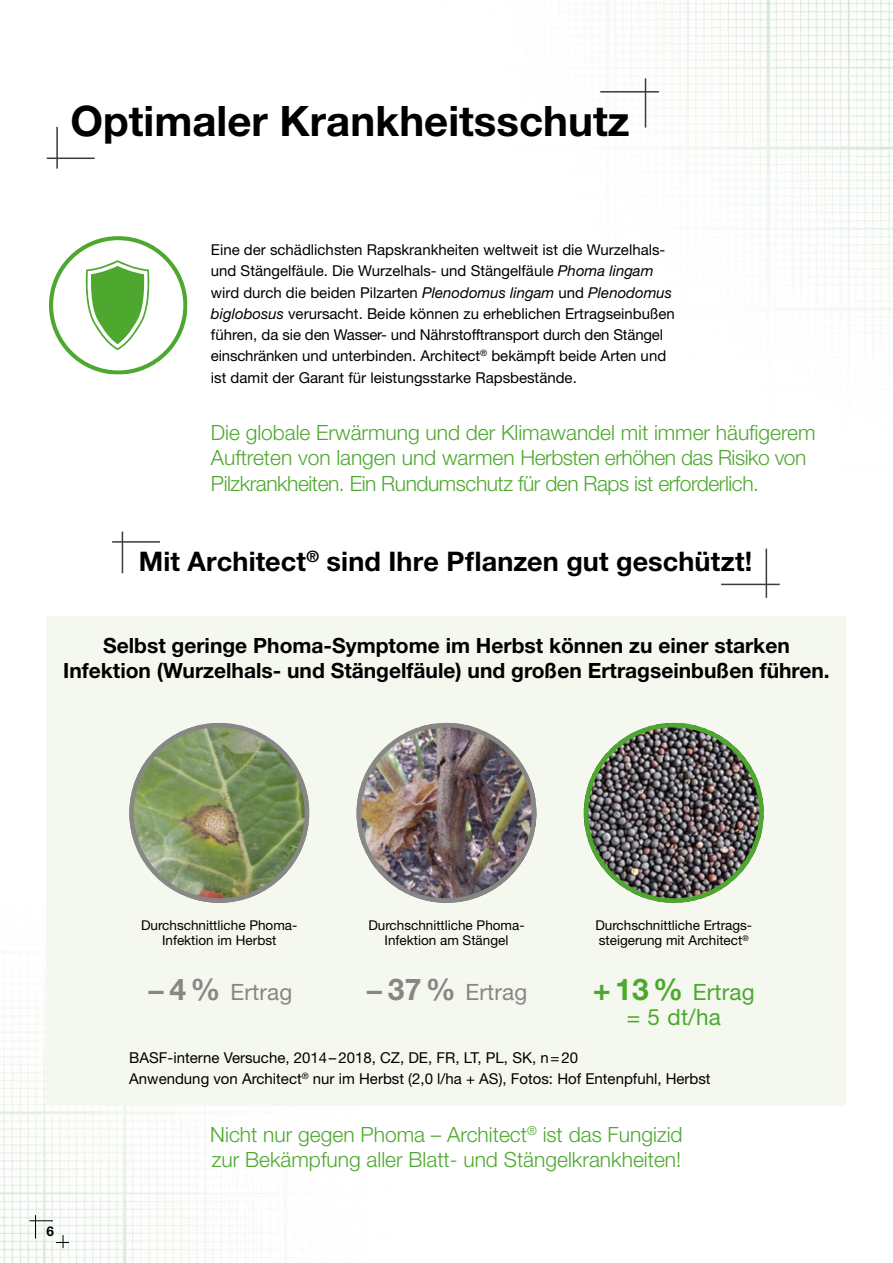
<style>
.page{position:relative;width:893px;height:1263px;background:#fff}
.page>*{position:absolute;margin:0;border:0;box-sizing:border-box;transform-origin:0 0}
.t1{font:700 42px "Helvetica Neue LT Std";color:#000}
.t2{font:700 27px "Helvetica Neue LT Std";letter-spacing:.005em;color:#000}
.t3{font:22.5px "Helvetica Neue LT Std";letter-spacing:.01em;color:#878786}
.t4{font:22.5px/25.5px "Helvetica Neue LT Std";letter-spacing:.01em;color:#4ea82f;text-align:center}
.t5{font:300 21px/25.2px "Helvetica Neue LT Std";letter-spacing:-.02em;color:#4ea82f}
.t6{font:700 21px/25.2px "Helvetica Neue LT Std";color:#000;text-align:center}
.t7{font:300 21px/25.2px "Helvetica Neue LT Std";color:#4ea82f}
.t8{font:15px/21.3px "Helvetica Neue LT Std";color:#000}
.t9{font:13.5px/15px "Helvetica Neue LT Std";color:#000;text-align:center}
.t10{font:700 13.5px "Helvetica Neue LT Std";color:#000}
.s1{font-style:italic}
.s2{font-weight:700;font-size:30px}
</style>
<div class="page">
<img style="left:0;top:0;width:893px;height:1263px">
<div style="left:47px;top:617px;width:799px;height:489px;background:#f4f8ef"></div>
<img style="left:584px;top:723px;width:180px;height:180px;border-radius:90px">
<div style="left:584px;top:723px;width:180px;height:180px;border:4px solid #4ea82f;border-radius:50%"></div>
<img style="left:357px;top:723px;width:179px;height:180px;border-radius:90px">
<div style="left:357px;top:723px;width:179px;height:180px;border:4px solid #878786;border-radius:50%"></div>
<img style="left:129px;top:723px;width:180px;height:180px;border-radius:90px">
<div style="left:129px;top:723px;width:180px;height:180px;border:4px solid #878786;border-radius:50%"></div>
<svg style="left:49px;top:236px;width:138px;height:139px"></svg>
<hr style="left:766px;top:549px;width:1px;height:49px;background:#3b3b3a">
<hr style="left:721px;top:584px;width:59px;height:1px;background:#3b3b3a">
<hr style="left:122px;top:531px;width:1px;height:42px;background:#3b3b3a">
<hr style="left:112px;top:541px;width:48px;height:2px;background:#3b3b3a">
<hr style="left:56px;top:127px;width:2px;height:42px;background:#3b3b3a">
<hr style="left:47px;top:158px;width:48px;height:1px;background:#3b3b3a">
<hr style="left:645px;top:78px;width:1px;height:50px;background:#3b3b3a">
<hr style="left:600px;top:91px;width:59px;height:2px;background:#3b3b3a">
<svg style="left:30px;top:1215px;width:39px;height:33px"></svg>
<h1 class="t1" style="left:70px;top:95px;width:561px">Optimaler Krankheitsschutz</h1>
<p class="t8" style="left:211px;top:239px;width:465px">Eine der schädlichsten Rapskrankheiten weltweit ist die Wurzelhals&shy;und Stängelfäule. Die Wurzelhals- und Stängelfäule <span class="s1">Phoma lingam </span>wird durch die beiden Pilzarten <span class="s1">Plenodomus lingam</span> und <span class="s1">Plenodomus biglobosus</span> verursacht. Beide können zu erheblichen Ertragseinbußen führen, da sie den Wasser- und Nährstofftransport durch den Stängel einschränken und unterbinden. Architect<sup>®</sup> bekämpft beide Arten und ist damit der Garant für leistungsstarke Rapsbestände.</p>
<h3 class="t5" style="left:211px;top:420px;width:606px">Die globale Erwärmung und der Klimawandel mit immer häufigerem<br>Auftreten von langen und warmen Herbsten erhöhen das Risiko von<br>Pilzkrankheiten. Ein Rundumschutz für den Raps ist erforderlich.</h3>
<h2 class="t2" style="left:139px;top:545px;width:615px">Mit Architect<sup>®</sup> sind Ihre Pflanzen gut geschützt!</h2>
<h3 class="t6" style="left:63px;top:632px;width:768px">Selbst geringe Phoma-Symptome im Herbst können zu einer starken<br>Infektion (Wurzelhals- und Stängelfäule) und großen Ertragseinbußen führen.</h3>
<p class="t10" style="left:47px;top:1223px;width:9px">6</p>
<p class="t9" style="left:141px;top:917px;width:158px">Durchschnittliche Phoma-<br>Infektion im Herbst</p>
<h3 class="t3" style="left:147px;top:978px;width:147px"><span class="s2">−4%</span> Ertrag</h3>
<h3 class="t3" style="left:365px;top:978px;width:164px"><span class="s2">−37%</span> Ertrag</h3>
<h3 class="t4" style="left:593px;top:978px;width:164px"><span class="s2">+13%</span> Ertrag = 5 dt/ha</h3>
<p class="t8" style="left:129px;top:1047px;width:583px">BASF-interne Versuche, 2014–2018, CZ, DE, FR, LT, PL, SK, n=20<br>Anwendung von Architect<sup>®</sup> nur im Herbst (2,0 l/ha + AS), Fotos: Hof Entenpfuhl, Herbst</p>
<p class="t9" style="left:368px;top:917px;width:158px">Durchschnittliche Phoma-<br>Infektion am Stängel</p>
<p class="t9" style="left:595px;top:917px;width:157px;text-align:left">Durchschnittliche Ertrags&shy;steigerung mit Architect<sup>®</sup></p>
<h3 class="t7" style="left:210px;top:1122px;width:474px">Nicht nur gegen Phoma – Architect<sup>®</sup> ist das Fungizid zur Bekämpfung aller Blatt- und Stängelkrankheiten!</h3>
</div>
